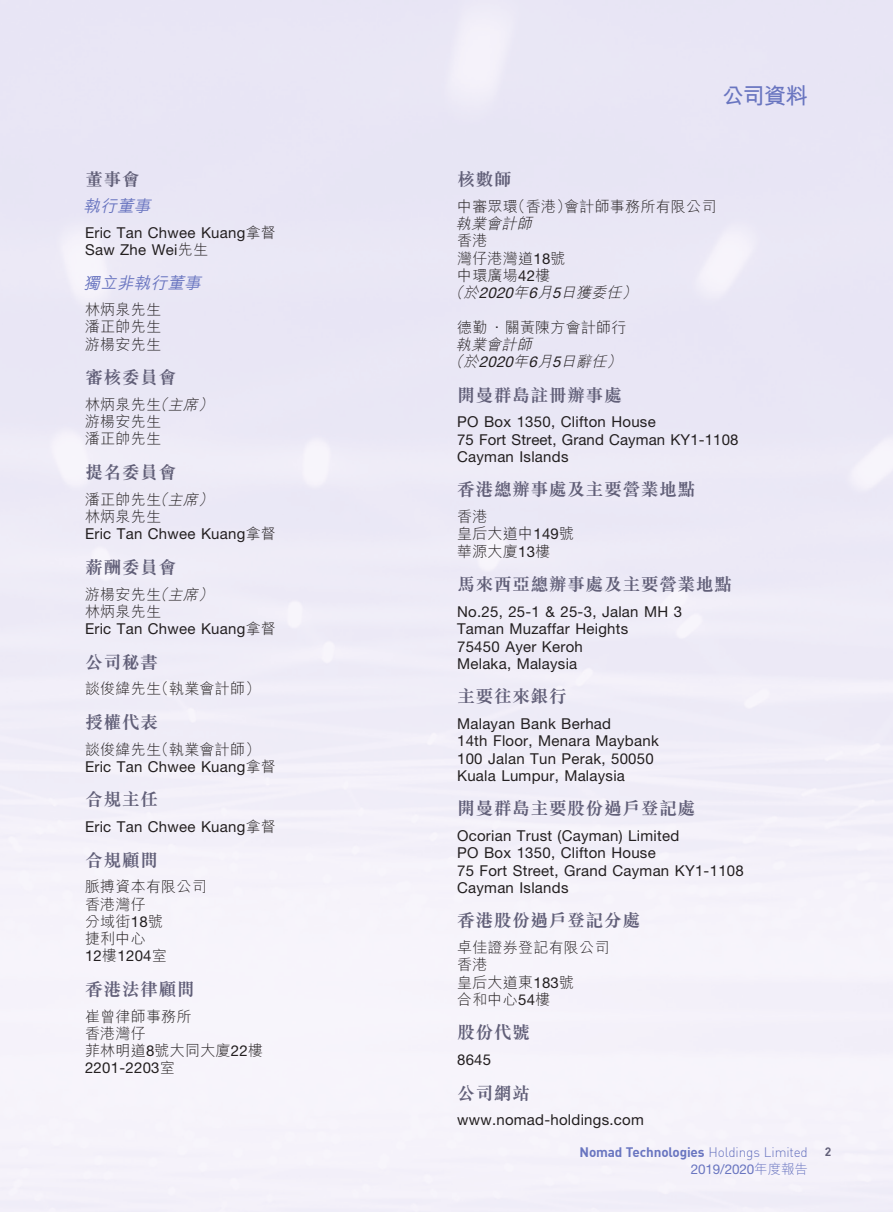
<style>
.page{position:relative;width:893px;height:1212px;background:#fff}
.page>*{position:absolute;margin:0;border:0;box-sizing:border-box;transform-origin:0 0}
.t1{font:700 22.5px "M Hei HK";color:#6975c0}
.t2{font:700 18px "M Sung HK";letter-spacing:.02em;color:#615f78}
.t3{font:italic 500 16.5px "M Hei HK";color:#6975c0}
.t4{font:15px/17.2px "Helvetica Neue LT Std";letter-spacing:.015em;color:#231f20}
.t5{font:300 15px/17.2px "M Hei HK";letter-spacing:.015em;color:#231f20}
.t6{font:italic 300 15px/17.2px "M Hei HK";color:#231f20}
.t7{font:700 13.5px "DIN";letter-spacing:-.01em;color:#6975c0}
.t8{font:13.5px "Helvetica Neue LT Std";letter-spacing:-.01em;color:#6975c0}
.t9{font:700 12px "DIN";color:#615f78}
.s1{font-family:"M Hei HK";font-weight:300}
.s2{font-style:italic}
.s3{font-family:"Helvetica Neue LT Std";font-weight:400}
.s4{font-weight:300}
</style>
<div class="page">
<p class="t2" style="left:85px;top:167px;width:56px">董事會</p>
<p class="t3" style="left:84px;top:194px;width:73px">執行董事</p>
<p class="t4" style="left:85px;top:224px;width:192px">Eric Tan Chwee Kuang<span class="s1">拿督<br></span>Saw Zhe Wei<span class="s1">先生</span></p>
<p class="t3" style="left:84px;top:271px;width:124px">獨立非執行董事</p>
<p class="t5" style="left:85px;top:300px;width:78px;text-align:justify">林炳泉先生潘正帥先生游楊安先生</p>
<p class="t2" style="left:85px;top:365px;width:93px">審核委員會</p>
<p class="t5" style="left:85px;top:395px;width:134px">林炳泉先生<span class="s2">（主席）</span>游楊安先生<br>潘正帥先生</p>
<p class="t2" style="left:85px;top:460px;width:93px">提名委員會</p>
<p class="t5" style="left:85px;top:490px;width:134px">潘正帥先生<span class="s2">（主席）</span>林炳泉先生</p>
<p class="t4" style="left:85px;top:525px;width:192px">Eric Tan Chwee Kuang<span class="s1">拿督</span></p>
<p class="t2" style="left:85px;top:555px;width:93px">薪酬委員會</p>
<p class="t5" style="left:85px;top:585px;width:134px">游楊安先生<span class="s2">（主席）</span>林炳泉先生</p>
<p class="t4" style="left:85px;top:620px;width:192px">Eric Tan Chwee Kuang<span class="s1">拿督</span></p>
<p class="t2" style="left:85px;top:649px;width:75px">公司秘書</p>
<p class="t5" style="left:85px;top:679px;width:177px">談俊緯先生（執業會計師）</p>
<p class="t2" style="left:85px;top:710px;width:75px">授權代表</p>
<p class="t5" style="left:85px;top:740px;width:177px">談俊緯先生（執業會計師）</p>
<p class="t4" style="left:85px;top:758px;width:192px">Eric Tan Chwee Kuang<span class="s1">拿督</span></p>
<p class="t2" style="left:85px;top:787px;width:75px">合規主任</p>
<p class="t4" style="left:85px;top:818px;width:192px">Eric Tan Chwee Kuang<span class="s1">拿督</span></p>
<p class="t2" style="left:85px;top:847px;width:75px">合規顧問</p>
<p class="t5" style="left:85px;top:877px;width:123px">脈搏資本有限公司香港灣仔<br>分域街<span class="s3">18</span>號<br>捷利中心</p>
<p class="t4" style="left:85px;top:947px;width:83px">12<span class="s1">樓</span>1204<span class="s1">室</span></p>
<p class="t2" style="left:85px;top:977px;width:111px">香港法律顧問</p>
<p class="t5" style="left:85px;top:1007px;width:180px">崔曾律師事務所<br>香港灣仔<br>菲林明道<span class="s3">8</span>號大同大廈<span class="s3">22</span>樓</p>
<p class="t4" style="left:85px;top:1059px;width:91px">2201-2203<span class="s1">室</span></p>
<h1 class="t1" style="left:722px;top:79px;width:87px">公司資料</h1>
<p class="t2" style="left:457px;top:167px;width:56px">核數師</p>
<p class="t5" style="left:457px;top:197px;width:261px">中審眾環（香港）會計師事務所有限公司</p>
<p class="t6" style="left:456px;top:214px;width:82px">執業會計師</p>
<p class="t5" style="left:457px;top:232px;width:32px">香港</p>
<p class="t5" style="left:457px;top:249px;width:110px">灣仔港灣道<span class="s3">18</span>號</p>
<p class="t5" style="left:457px;top:266px;width:95px">中環廣場<span class="s3">42</span>樓</p>
<p class="t6" style="left:448px;top:283px;width:195px">（於<span class="s3">2020</span>年<span class="s3">6</span>月<span class="s3">5</span>日獲委任）</p>
<p class="t5" style="left:457px;top:318px;width:171px">德勤．關黃陳方會計師行</p>
<p class="t6" style="left:448px;top:335px;width:179px;text-indent:7px">執業會計師<br>（於<span class="s3">2020</span>年<span class="s3">6</span>月<span class="s3">5</span>日辭任）</p>
<p class="t2" style="left:457px;top:382px;width:166px">開曼群島註冊辦事處</p>
<p class="t4" style="left:457px;top:413px;width:283px">PO Box 1350, Clifton House<br>75 Fort Street, Grand Cayman KY1-1108<br>Cayman Islands</p>
<p class="t2" style="left:457px;top:477px;width:240px">香港總辦事處及主要營業地點</p>
<p class="t5" style="left:457px;top:507px;width:119px">香港<br>皇后大道中<span class="s3">149</span>號華源大廈<span class="s3">13</span>樓</p>
<p class="t2" style="left:457px;top:572px;width:277px">馬來西亞總辦事處及主要營業地點</p>
<p class="t4" style="left:457px;top:603px;width:226px">No.25, 25-1 &amp; 25-3, Jalan MH 3<br>Taman Muzaffar Heights<br>75450 Ayer Keroh<br>Melaka, Malaysia</p>
<p class="t2" style="left:457px;top:684px;width:111px">主要往來銀行</p>
<p class="t4" style="left:457px;top:715px;width:203px">Malayan Bank Berhad<br>14th Floor, Menara Maybank<br>100 Jalan Tun Perak, 50050<br>Kuala Lumpur, Malaysia</p>
<p class="t2" style="left:457px;top:796px;width:240px">開曼群島主要股份過戶登記處</p>
<p class="t4" style="left:457px;top:827px;width:288px">Ocorian Trust (Cayman) Limited<br>PO Box 1350, Clifton House<br>75 Fort Street, Grand Cayman KY1-1108<br>Cayman Islands</p>
<p class="t2" style="left:457px;top:908px;width:185px">香港股份過戶登記分處</p>
<p class="t5" style="left:457px;top:938px;width:154px">卓佳證券登記有限公司香港<br>皇后大道東<span class="s3">183</span>號<br>合和中心<span class="s3">54</span>樓</p>
<p class="t2" style="left:457px;top:1020px;width:75px">股份代號</p>
<p class="t4" style="left:457px;top:1051px;width:36px">8645</p>
<p class="t2" style="left:457px;top:1080px;width:75px">公司網站</p>
<p class="t4" style="left:457px;top:1111px;width:188px">www.nomad-holdings.com</p>
<p class="t7" style="left:580px;top:1143px;width:230px">Nomad Technologies <span class="s4">Holdings Limited</span></p>
<p class="t9" style="left:825px;top:1143px;width:8px">2</p>
<p class="t8" style="left:691px;top:1161px;width:119px">2019/2020<span class="s1">年度報告</span></p>
</div>
